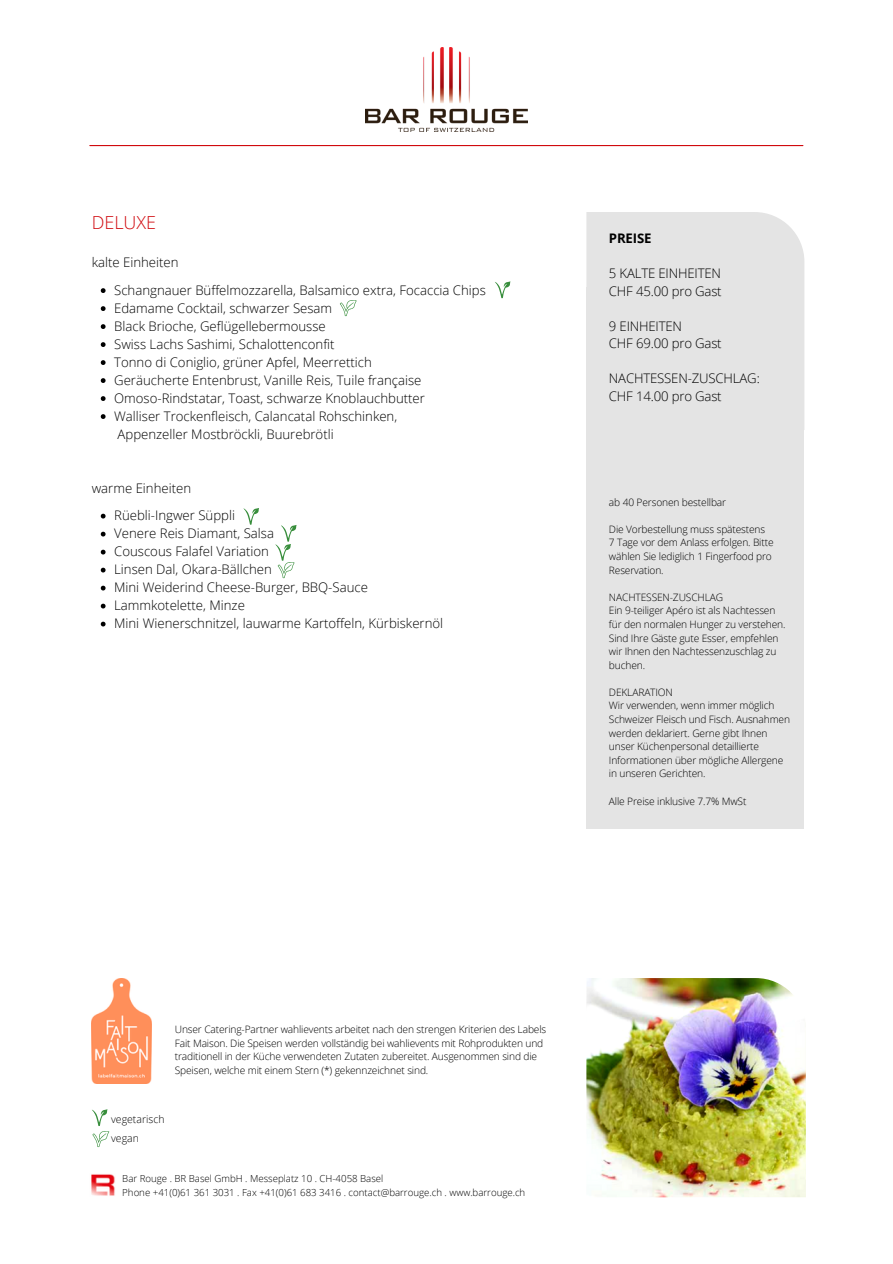
<style>
.page{position:relative;width:893px;height:1264px;background:#fff}
.page>*{position:absolute;margin:0;border:0;box-sizing:border-box;transform-origin:0 0}
.t1{font:300 18px "Open Sans";color:#d00a0f}
.t2{font:300 13.2px/18px "Open Sans";color:#000}
.t3{font:700 13.2px "Open Sans";letter-spacing:-.015em;color:#000}
.t4{font:300 10.5px "Open Sans";color:#000}
.t5{font:300 10.2px/13.6px "Open Sans";letter-spacing:-.01em;color:#000}
.t6{font:300 9.6px/13.2px "Open Sans";color:#000}
</style>
<div class="page">
<img style="left:91px;top:1174px;width:24px;height:22px">
<hr style="left:90px;top:145px;width:712px;height:1px;background:#d00a0f">
<img style="left:365px;top:47px;width:162px;height:84px">
<div style="left:586px;top:212px;width:218px;height:74px;background:#e4e4e4"></div>
<div style="left:586px;top:286px;width:218px;height:543px;background:#e4e4e4"></div>
<svg style="left:101px;top:288px;width:5px;height:5px"></svg>
<svg style="left:101px;top:306px;width:5px;height:5px"></svg>
<svg style="left:101px;top:324px;width:5px;height:5px"></svg>
<svg style="left:101px;top:342px;width:5px;height:5px"></svg>
<svg style="left:101px;top:360px;width:5px;height:5px"></svg>
<svg style="left:101px;top:378px;width:5px;height:5px"></svg>
<svg style="left:101px;top:396px;width:5px;height:5px"></svg>
<svg style="left:101px;top:414px;width:5px;height:5px"></svg>
<svg style="left:101px;top:513px;width:5px;height:5px"></svg>
<svg style="left:101px;top:531px;width:5px;height:5px"></svg>
<svg style="left:101px;top:549px;width:5px;height:5px"></svg>
<svg style="left:101px;top:567px;width:5px;height:5px"></svg>
<svg style="left:101px;top:585px;width:5px;height:5px"></svg>
<svg style="left:101px;top:603px;width:5px;height:5px"></svg>
<svg style="left:101px;top:621px;width:5px;height:5px"></svg>
<img style="left:586px;top:978px;width:219px;height:219px">
<img style="left:92px;top:978px;width:59px;height:105px">
<svg style="left:92px;top:1109px;width:17px;height:38px"></svg>
<svg style="left:495px;top:281px;width:15px;height:17px"></svg>
<svg style="left:340px;top:300px;width:16px;height:16px"></svg>
<svg style="left:243px;top:508px;width:16px;height:16px"></svg>
<svg style="left:275px;top:525px;width:21px;height:53px"></svg>
<h1 class="t1" style="left:92px;top:210px;width:66px">DELUXE</h1>
<p class="t2" style="left:92px;top:253px;width:88px">kalte Einheiten</p>
<p class="t2" style="left:114px;top:281px;width:373px">Schangnauer Büffelmozzarella, Balsamico extra, Focaccia Chips Edamame Cocktail, schwarzer Sesam<br>Black Brioche, Geflügellebermousse<br>Swiss Lachs Sashimi, Schalottenconfit<br>Tonno di Coniglio, grü ner Apfel, Meerrettich<br>Geräucherte Entenbrust, Vanille Reis, Tuile française Omoso-Rindstatar, Toast, schwarze Knoblauchbutter<br>Walliser Trockenfleisch, Calancatal Rohschinken,<br>Appenzeller Mostbröckli, Buurebrötli</p>
<p class="t2" style="left:92px;top:478px;width:101px">warme Einheiten</p>
<p class="t2" style="left:114px;top:506px;width:330px">Rüebli-Ingwer Sü ppli<br>Venere Reis Diamant, Salsa<br>Couscous Falafel Variation<br>Linsen Dal, Okara-Bä llchen<br>Mini Weiderind Cheese-Burger, BBQ-Sauce Lammkotelette, Minze<br>Mini Wienerschnitzel, lauwarme Kartoffeln, Kü rbiskernöl</p>
<p class="t3" style="left:609px;top:229px;width:44px">PREISE</p>
<p class="t2" style="left:609px;top:264px;width:114px;line-height:17.5px">5 KALTE EINHEITEN<br>CHF 45.00 pro Gast</p>
<p class="t2" style="left:609px;top:317px;width:114px;line-height:17.5px">9 EINHEITEN<br>CHF 69.00 pro Gast</p>
<p class="t2" style="left:609px;top:369px;width:152px;line-height:17.5px">NACHTESSEN-ZUSCHLAG:<br>CHF 14.00 pro Gast</p>
<p class="t5" style="left:609px;top:495px;width:119px">ab 40 Personen bestellbar</p>
<p class="t5" style="left:609px;top:522px;width:166px">Die Vorbestellung muss spätestens<br>7 Tage vor dem Anlass erfolgen. Bitte wä hlen Sie lediglich 1 Fingerfood pro<br>Reservation.</p>
<p class="t5" style="left:609px;top:590px;width:178px">NACHTESSEN-ZUSCHLAG<br>Ein 9-teiliger Apéro ist als Nachtessen<br>fü r den normalen Hunger zu verstehen.<br>Sind Ihre Gäste gute Esser, empfehlen wir Ihnen den Nachtessenzuschlag zu buchen.</p>
<p class="t5" style="left:609px;top:685px;width:182px">DEKLARATION<br>Wir verwenden, wenn immer möglich<br>Schweizer Fleisch und Fisch. Ausnahmen werden deklariert. Gerne gibt Ihnen unser Küchenpersonal detaillierte<br>Informationen ü ber mögliche Allergene in unseren Gerichten.</p>
<p class="t5" style="left:609px;top:793px;width:139px">Alle Preise inklusive 7.7% MwSt</p>
<p class="t5" style="left:175px;top:1022px;width:373px">Unser Catering-Partner wahlievents arbeitet nach den strengen Kriterien des Labels Fait Maison. Die Speisen werden vollständig bei wahlievents mit Rohprodukten und traditionell in der Küche verwendeten Zutaten zubereitet. Ausgenommen sind die Speisen, welche mit einem Stern (*) gekennzeichnet sind.</p>
<p class="t4" style="left:111px;top:1112px;width:55px">vegetarisch</p>
<p class="t4" style="left:111px;top:1130px;width:29px">vegan</p>
<p class="t6" style="left:122px;top:1171px;width:404px">Bar Rouge . BR Basel GmbH . Messeplatz 10 . CH-4058 Basel<br>Phone +41(0)61 361 3031 . Fax +41(0)61 683 3416 . contact@barrouge.ch . www.barrouge.ch</p>
</div>
